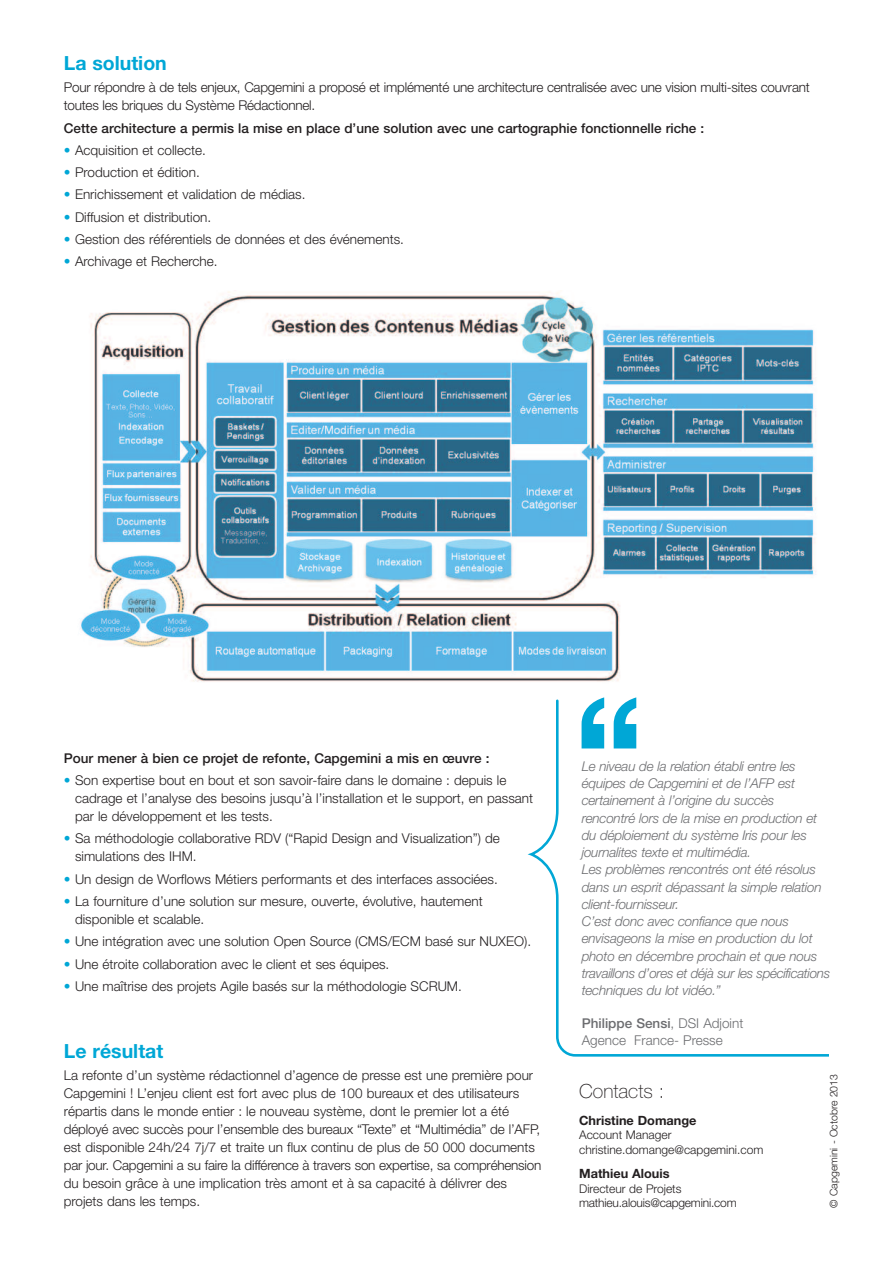
<style>
.page{position:relative;width:893px;height:1263px;background:#fff}
.page>*{position:absolute;margin:0;border:0;box-sizing:border-box;transform-origin:0 0}
.t1{font:700 19.5px "Helvetica Neue";color:#00a7d6}
.t2{font:100 19.5px "Helvetica Neue";color:#231f20}
.t3{font:300 13.5px/18px "Helvetica Neue";color:#231f20}
.t4{font:italic 300 13.5px/17.2px "Helvetica Neue";letter-spacing:-.015em;color:#6c6d70}
.t5{font:500 13.5px "Helvetica Neue";color:#231f20}
.t6{font:300 13.5px/16.5px "Helvetica Neue";color:#6c6d70}
.t7{font:700 12.75px "Helvetica Neue";color:#231f20}
.t8{font:300 12px/14.2px "Helvetica Neue";color:#231f20}
.t9{font:300 10.5px "Helvetica Neue";color:#231f20}
.s1{font-weight:800;color:#00a7d6}
.s2{font-weight:500}
</style>
<div class="page">
<img style="left:80px;top:291px;width:736px;height:391px">
<svg style="left:529px;top:698px;width:299px;height:358px"></svg>
<h1 class="t1" style="left:64px;top:56px;width:105px">La solution</h1>
<p class="t3" style="left:64px;top:80px;width:747px">Pour répondre à de tels enjeux, Capgemini a proposé et implémenté une architecture centralisée avec une vision multi-sites couvrant toutes les briques du Système Rédactionnel.</p>
<p class="t5" style="left:64px;top:123px;width:642px">Cette architecture a permis la mise en place d’une solution avec une cartographie fonctionnelle riche :</p>
<p class="t3" style="left:64px;top:142px;width:143px"><span class="s1">•</span> Acquisition et collecte.</p>
<p class="t3" style="left:64px;top:165px;width:138px"><span class="s1">•</span> Production et édition.</p>
<p class="t3" style="left:64px;top:187px;width:243px"><span class="s1">•</span> Enrichissement et validation de médias.</p>
<p class="t3" style="left:64px;top:209px;width:149px"><span class="s1">•</span> Diffusion et distribution.</p>
<p class="t3" style="left:64px;top:231px;width:342px"><span class="s1">•</span> Gestion des référentiels de données et des événements.</p>
<p class="t3" style="left:64px;top:254px;width:155px"><span class="s1">•</span> Archivage et Recherche.</p>
<p class="t5" style="left:64px;top:753px;width:427px">Pour mener à bien ce projet de refonte, Capgemini a mis en œuvre :</p>
<p class="t3" style="left:75px;top:773px;width:460px;text-indent:-11px"><span class="s1">•</span> Son expertise bout en bout et son savoir-faire dans le domaine : depuis le cadrage et l’analyse des besoins jusqu’à l’installation et le support, en passant par le développement et les tests.</p>
<p class="t3" style="left:75px;top:831px;width:426px;text-indent:-11px"><span class="s1">•</span> Sa méthodologie collaborative RDV (“Rapid Design and Visualization”) de simulations des IHM.</p>
<p class="t3" style="left:64px;top:871px;width:436px"><span class="s1">•</span> Un design de Worflows Métiers performants et des interfaces associées.</p>
<p class="t3" style="left:75px;top:893px;width:409px;text-indent:-11px"><span class="s1">•</span> La fourniture d’une solution sur mesure, ouverte, évolutive, hautement disponible et scalable.</p>
<p class="t3" style="left:64px;top:934px;width:469px"><span class="s1">•</span> Une intégration avec une solution Open Source (CMS/ECM basé sur NUXEO).</p>
<p class="t3" style="left:64px;top:956px;width:327px"><span class="s1">•</span> Une étroite collaboration avec le client et ses équipes.</p>
<p class="t3" style="left:64px;top:978px;width:400px"><span class="s1">•</span> Une maîtrise des projets Agile basés sur la méthodologie SCRUM.</p>
<h1 class="t1" style="left:64px;top:1043px;width:101px">Le résultat</h1>
<p class="t3" style="left:64px;top:1067px;width:479px">La refonte d’un système rédactionnel d’agence de presse est une première pour Capgemini ! L’enjeu client est fort avec plus de 100 bureaux et des utilisateurs répartis dans le monde entier : le nouveau système, dont le premier lot a été déployé avec succès pour l’ensemble des bureaux “Texte” et “Multimédia” de l’AFP, est disponible 24h/24 7j/7 et traite un flux continu de plus de 50 000 documents par jour. Capgemini a su faire la différence à travers son expertise, sa compréhension du besoin grâce à une implication très amont et à sa capacité à délivrer des projets dans les temps.</p>
<p class="t4" style="left:582px;top:759px;width:250px">Le niveau de la relation établi entre les équipes de Capgemini et de l’AFP est certainement à l’origine du succès rencontré lors de la mise en production et du déploiement du système Iris pour les journalites texte et multimédia.<br>Les problèmes rencontrés ont été résolus dans un esprit dépassant la simple relation client-fournisseur.<br>C’est donc avec confiance que nous envisageons la mise en production du lot photo en décembre prochain et que nous travaillons d’ores et déjà sur les spécifications techniques du lot vidéo.”</p>
<p class="t6" style="left:582px;top:1016px;width:163px"><span class="s2">Philippe Sensi</span>, DSI Adjoint<br>Agence France- Presse</p>
<h1 class="t2" style="left:579px;top:1084px;width:87px">Contacts :</h1>
<p class="t7" style="left:579px;top:1116px;width:119px">Christine Domange</p>
<p class="t8" style="left:579px;top:1129px;width:186px">Account Manager christine.domange@capgemini.com</p>
<p class="t7" style="left:579px;top:1169px;width:92px">Mathieu Alouis</p>
<p class="t8" style="left:579px;top:1182px;width:159px">Directeur de Projets mathieu.alouis@capgemini.com</p>
<p class="t9" style="left:830px;top:1208px;width:135px;rotate:-90deg">© Capgemini - Octobre 2013</p>
</div>
